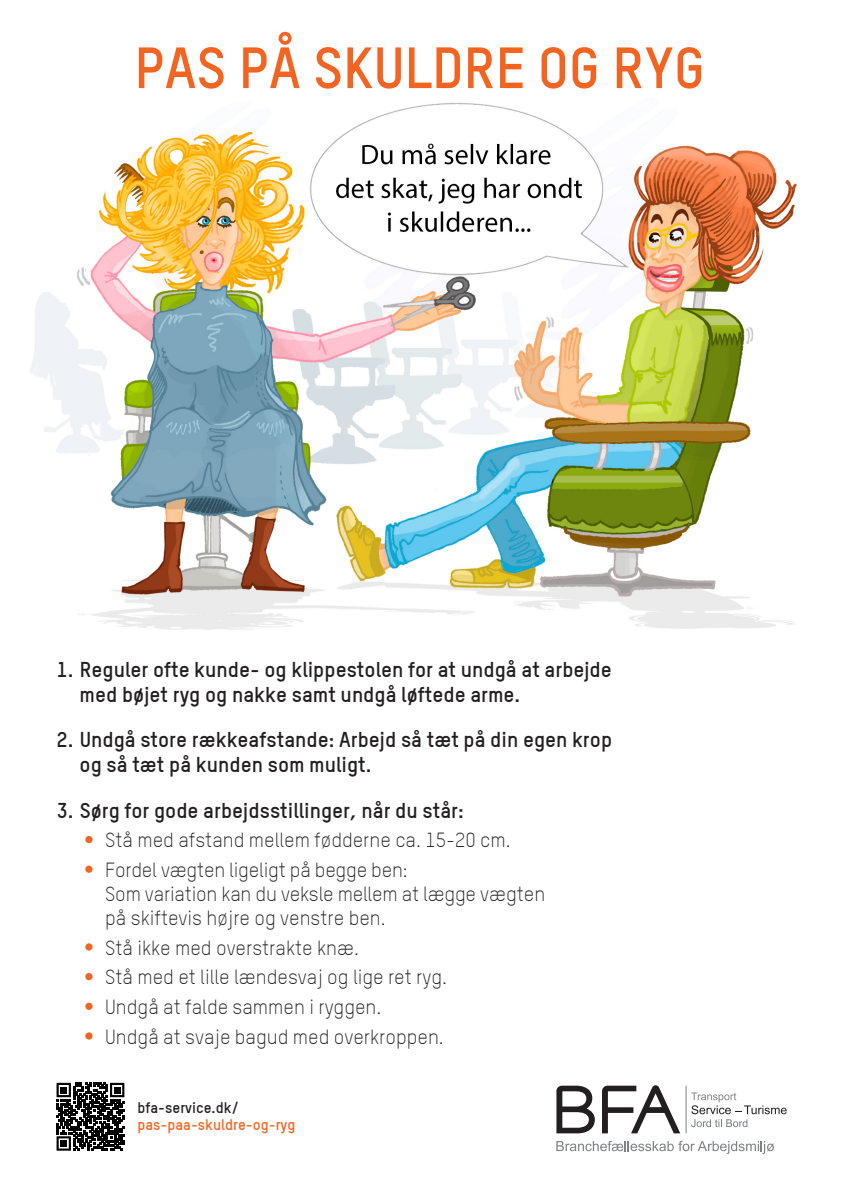
<style>
.page{position:relative;width:842px;height:1191px;background:#fff}
.page>*{position:absolute;margin:0;border:0;box-sizing:border-box;transform-origin:0 0}
.t1{font:700 57px "TSTAR";color:#f36421}
.t2{font:700 21px/25.2px "TSTAR";color:#231f20}
.t3{font:300 20px/24px "TSTAR";color:#231f20}
.t4{font:700 15px/17px "TSTAR";color:#f36421}
.s1{color:#231f20}
</style>
<div class="page">
<hr style="left:686px;top:1085px;width:1px;height:48px;background:#808285">
<svg style="left:691px;top:1092px;width:96px;height:35px"></svg>
<svg style="left:556px;top:1085px;width:39px;height:48px"></svg>
<svg style="left:602px;top:1085px;width:78px;height:48px"></svg>
<svg style="left:556px;top:1140px;width:218px;height:14px"></svg>
<img style="left:30px;top:102px;width:767px;height:528px">
<div style="left:85px;top:836px;width:8px;height:7px;background:#f36421;border-radius:50%"></div>
<div style="left:85px;top:865px;width:8px;height:8px;background:#f36421;border-radius:50%"></div>
<div style="left:85px;top:943px;width:8px;height:7px;background:#f36421;border-radius:50%"></div>
<div style="left:85px;top:973px;width:8px;height:7px;background:#f36421;border-radius:50%"></div>
<svg style="left:85px;top:1002px;width:8px;height:8px"></svg>
<div style="left:85px;top:1032px;width:8px;height:7px;background:#f36421;border-radius:50%"></div>
<svg style="left:57px;top:1082px;width:67px;height:68px"></svg>
<p class="t1" style="left:134px;top:32px;width:572px">PAS PÅ SKULDRE OG RYG</p>
<p class="t2" style="left:80px;top:656px;width:534px;text-indent:-23px">1. Reguler ofte kunde- og klippestolen for at undgå at arbejde med bøjet ryg og nakke samt undgå løftede arme.</p>
<p class="t2" style="left:80px;top:726px;width:534px;text-indent:-23px">2. Undgå store rækkeafstande: Arbejd så tæt på din egen krop og så tæt på kunden som muligt.</p>
<p class="t2" style="left:57px;top:797px;width:408px">3. Sørg for gode arbejdsstillinger, når du står:</p>
<p class="t3" style="left:105px;top:828px;width:407px">Stå med afstand mellem fødderne ca. 15-20 cm.</p>
<p class="t3" style="left:105px;top:857px;width:442px">Fordel vægten ligeligt på begge ben:<br>Som variation kan du veksle mellem at lægge vægten på skiftevis højre og venstre ben.</p>
<p class="t3" style="left:105px;top:935px;width:255px">Stå ikke med overstrakte knæ.</p>
<p class="t3" style="left:105px;top:965px;width:343px">Stå med et lille lændesvaj og lige ret ryg.</p>
<p class="t3" style="left:105px;top:994px;width:278px">Undgå at falde sammen i ryggen.</p>
<p class="t3" style="left:105px;top:1024px;width:340px">Undgå at svaje bagud med overkroppen.</p>
<p class="t4" style="left:137px;top:1099px;width:159px"><span class="s1">bfa-service.dk/ </span>pas-paa-skuldre-og-ryg</p>
</div>
